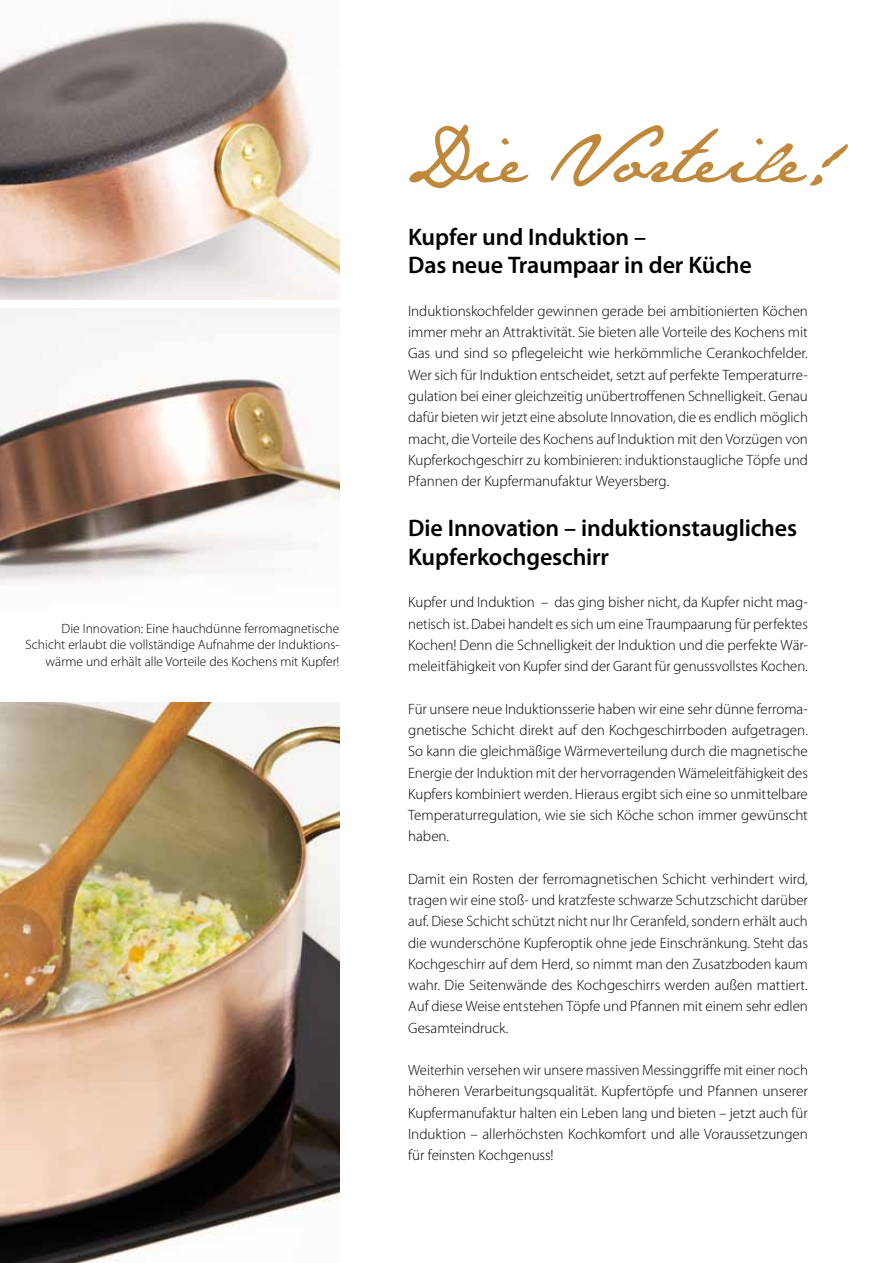
<style>
.page{position:relative;width:893px;height:1263px;background:#fff}
.page>*{position:absolute;margin:0;border:0;box-sizing:border-box;transform-origin:0 0}
.t1{font:66px "Jane Austen";color:#bf883b}
.t2{font:600 24px/28.8px "Myriad Pro";letter-spacing:-.01em;color:#000}
.t3{font:300 15px/21.3px "Myriad Pro";letter-spacing:-.005em;color:#000;text-align:justify}
.t4{font:300 13.5px/16.2px "Myriad Pro";color:#000;text-align:right}
</style>
<div class="page">
<img style="left:0;top:15px;width:339px;height:285px">
<img style="left:0;top:308px;width:339px;height:277px">
<img style="left:0;top:703px;width:339px;height:560px">
<svg style="left:672px;top:128px;width:47px;height:54px"></svg>
<p class="t4" style="left:26px;top:621px;width:315px">Die Innovation: Eine hauchdünne ferromagnetische<br>Schicht erlaubt die vollständige Aufnahme der Induktions&shy;wärme und erhält alle Vorteile des Kochens mit Kupfer!</p>
<h1 class="t1" style="left:403px;top:121px;width:435px">Die Vor eile!</h1>
<h2 class="t2" style="left:408px;top:222px;width:345px">Kupfer und Induktion –<br>Das neue Traumpaar in der Küche</h2>
<p class="t3" style="left:408px;top:301px;width:401px">Induktionskochfelder gewinnen gerade bei ambitionierten Köchen immer mehr an Attraktivität. Sie bieten alle Vorteile des Kochens mit Gas und sind so pflegeleicht wie herkömmliche Cerankochfelder.<br>Wer sich für Induktion entscheidet, setzt auf perfekte Temperaturre&shy;gulation bei einer gleichzeitig unübertroffenen Schnelligkeit. Genau dafür bieten wir jetzt eine absolute Innovation, die es endlich möglich macht, die Vorteile des Kochens auf Induktion mit den Vorzügen von Kupferkochgeschirr zu kombinieren: induktionstaugliche Töpfe und Pfannen der Kupfermanufaktur Weyersberg.</p>
<h2 class="t2" style="left:408px;top:513px;width:390px">Die Innovation – induktionstaugliches<br>Kupferkochgeschirr</h2>
<p class="t3" style="left:408px;top:592px;width:401px">Kupfer und Induktion – das ging bisher nicht, da Kupfer nicht mag&shy;netisch ist. Dabei handelt es sich um eine Traumpaarung für perfektes Kochen! Denn die Schnelligkeit der Induktion und die perfekte Wär&shy;meleitfähigkeit von Kupfer sind der Garant für genussvollstes Kochen.</p>
<p class="t3" style="left:408px;top:698px;width:401px">Für unsere neue Induktionsserie haben wir eine sehr dünne ferroma&shy;gnetische Schicht direkt auf den Kochgeschirrboden aufgetragen.<br>So kann die gleichmäßige Wärmeverteilung durch die magnetische Energie der Induktion mit der hervorragenden Wämeleitfähigkeit des Kupfers kombiniert werden. Hieraus ergibt sich eine so unmittelbare Temperaturregulation, wie sie sich Köche schon immer gewünscht haben.</p>
<p class="t3" style="left:408px;top:868px;width:401px">Damit ein Rosten der ferromagnetischen Schicht verhindert wird, tragen wir eine stoß- und kratzfeste schwarze Schutzschicht darüber auf. Diese Schicht schützt nicht nur Ihr Ceranfeld, sondern erhält auch die wunderschöne Kupferoptik ohne jede Einschränkung. Steht das Kochgeschirr auf dem Herd, so nimmt man den Zusatzboden kaum wahr. Die Seitenwände des Kochgeschirrs werden außen mattiert.<br>Auf diese Weise entstehen Töpfe und Pfannen mit einem sehr edlen Gesamteindruck.</p>
<p class="t3" style="left:408px;top:1060px;width:401px">Weiterhin versehen wir unsere massiven Messinggriffe mit einer noch höheren Verarbeitungsqualität. Kupfertöpfe und Pfannen unserer Kupfermanufaktur halten ein Leben lang und bieten – jetzt auch für Induktion – allerhöchsten Kochkomfort und alle Voraussetzungen für feinsten Kochgenuss!</p>
</div>
